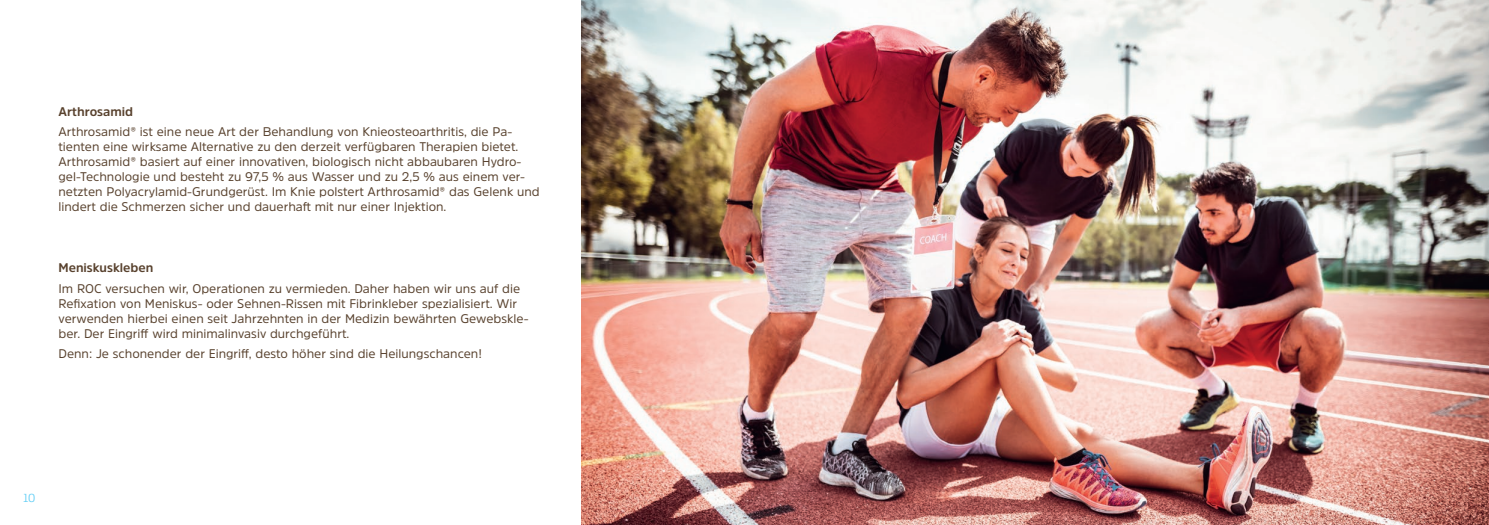
<style>
.page{position:relative;width:1489px;height:525px;background:#fff}
.page>*{position:absolute;margin:0;border:0;box-sizing:border-box;transform-origin:0 0}
.t1{font:12.5px/15px "Amsi Pro";color:#58412d}
.t2{font:700 12.5px "Amsi Pro";color:#58412d}
.t3{font:12.5px "Alianza Slab 300";color:#5dccf5}
</style>
<div class="page">
<img style="left:581px;top:0;width:907px;height:524px">
<p class="t2" style="left:58px;top:103px;width:76px">Arthrosamid</p>
<p class="t1" style="left:58px;top:124px;width:482px">Arthrosamid® ist eine neue Art der Behandlung von Knieosteoarthritis, die Pa&shy;tienten eine wirksame Alternative zu den derzeit verfügbaren Therapien bietet.<br>Arthrosamid® basiert auf einer innovativen, biologisch nicht abbaubaren Hydro&shy;gel-Technologie und besteht zu 97,5 % aus Wasser und zu 2,5 % aus einem ver&shy;netzten Polyacrylamid-Grundgerüst. Im Knie polstert Arthrosamid® das Gelenk und lindert die Schmerzen sicher und dauerhaft mit nur einer Injektion.</p>
<p class="t2" style="left:58px;top:259px;width:96px">Meniskuskleben</p>
<p class="t1" style="left:58px;top:280px;width:471px">Im ROC versuchen wir, Operationen zu vermieden. Daher haben wir uns auf die Refixation von Meniskus- oder Sehnen-Rissen mit Fibrinkleber spezialisiert. Wir verwenden hierbei einen seit Jahrzehnten in der Medizin bewährten Gewebskle&shy;ber. Der Eingriff wird minimalinvasiv durchgeführt.</p>
<p class="t1" style="left:58px;top:345px;width:425px">Denn: Je schonender der Eingriff, desto höher sind die Heilungschancen!</p>
<p class="t3" style="left:23px;top:491px;width:13px">10</p>
</div>
